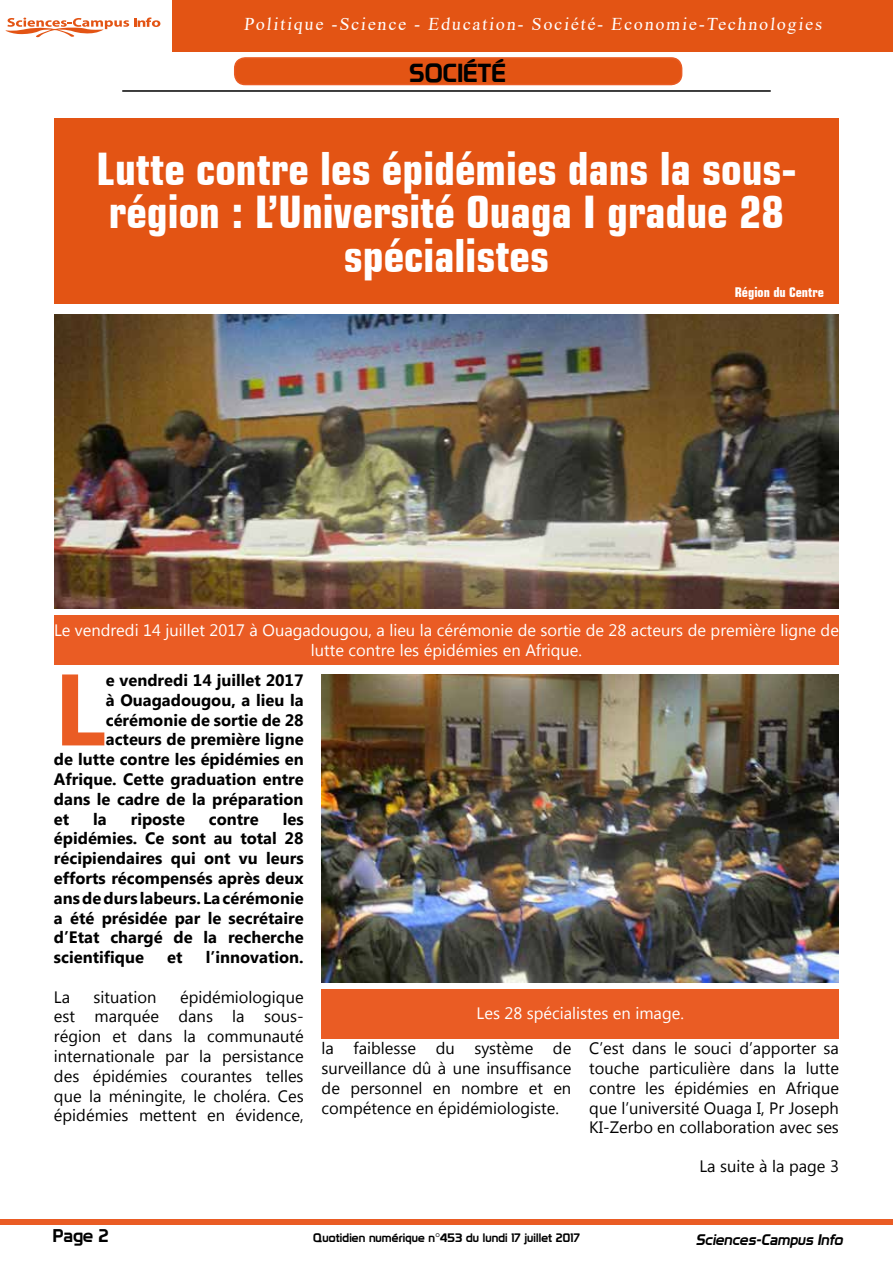
<style>
.page{position:relative;width:893px;height:1263px;background:#fff}
.page>*{position:absolute;margin:0;border:0;box-sizing:border-box;transform-origin:0 0}
.t1{font:700 101.4px "Myanmar Text";color:#ea5c24}
.t2{font:700 condensed 45px/43.5px "Square 721 BT";color:#fff;text-align:center}
.t3{font:25.5px "Prototype";color:#000}
.t4{font:18px "Times New Roman";color:#fff}
.t5{font:18px "Prototype";color:#000}
.t6{font:16.5px/19.8px "Myanmar Text";color:#000;text-align:justify}
.t7{font:700 16.5px/19.8px "Myanmar Text";color:#000;text-align:justify}
.t8{font:16.5px/19.8px "Myanmar Text";color:#fff;text-align:center}
.t9{font:italic 15px "Prototype";color:#000}
.t10{font:700 condensed 13.5px "Square 721 BT";color:#fff}
.t11{font:12px "Prototype";letter-spacing:.01em;color:#000}
</style>
<div class="page">
<div style="left:1px;top:1219px;width:892px;height:6px;background:#ea5c24"></div>
<hr style="left:122px;top:90px;width:649px;height:2px;background:#000">
<div style="left:235px;top:58px;width:447px;height:27px;background:#e35414;border-radius:10px"></div>
<div style="left:234px;top:57px;width:448px;height:28px;border:2px solid #ea5c24;border-radius:10px"></div>
<svg style="left:5px;top:18px;width:155px;height:19px"></svg>
<div style="left:172px;top:0;width:721px;height:52px;background:#e35414"></div>
<div style="left:54px;top:118px;width:785px;height:186px;background:#e35414"></div>
<img style="left:54px;top:314px;width:785px;height:294px">
<div style="left:54px;top:615px;width:785px;height:50px;background:#ea5c24"></div>
<img style="left:322px;top:674px;width:517px;height:308px">
<div style="left:322px;top:989px;width:517px;height:50px;background:#ea5c24"></div>
<p class="t4" style="left:244px;top:11px;width:582px">Politique -Science - Education- Société- Economie-Technologies</p>
<h3 class="t3" style="left:409px;top:57px;width:98px">SOCIÉTÉ</h3>
<h2 class="t2" style="left:96px;top:146px;width:702px">Lutte contre les épidémies dans la sous&shy;région : L’Université Ouaga I gradue 28 spécialistes</h2>
<p class="t10" style="left:735px;top:284px;width:91px">Région du Centre</p>
<p class="t8" style="left:54px;top:620px;width:786px">Le vendredi 14 juillet 2017 à Ouagadougou, a lieu la cérémonie de sortie de 28 acteurs de première ligne de lutte contre les épidémies en Afrique.</p>
<h1 class="t1" style="left:54px;top:651px;width:53px">L</h1>
<p class="t7" style="left:106px;top:670px;width:199px">e vendredi 14 juillet 2017</p>
<p class="t7" style="left:106px;top:690px;width:199px">à Ouagadougou, a lieu la</p>
<p class="t7" style="left:106px;top:710px;width:199px">cérémonie de sortie de 28</p>
<p class="t7" style="left:106px;top:730px;width:199px">acteurs de première ligne</p>
<p class="t7" style="left:54px;top:750px;width:251px">de lutte contre les épidémies en</p>
<p class="t7" style="left:54px;top:769px;width:251px">Afrique. Cette graduation entre</p>
<p class="t7" style="left:54px;top:789px;width:251px">dans le cadre de la préparation</p>
<p class="t7" style="left:54px;top:809px;width:17px">et</p>
<p class="t7" style="left:93px;top:809px;width:15px">la</p>
<p class="t7" style="left:131px;top:809px;width:56px">riposte</p>
<p class="t7" style="left:209px;top:809px;width:51px">contre</p>
<p class="t7" style="left:54px;top:809px;width:251px;text-indent:229px">les épidémies. Ce sont au total 28 récipiendaires qui ont vu leurs efforts récompensés après deux ans de durs labeurs. La cérémonie a été présidée par le secrétaire d’Etat chargé de la recherche scientifique</p>
<p class="t7" style="left:167px;top:948px;width:17px">et</p>
<p class="t7" style="left:206px;top:948px;width:99px">l’innovation.</p>
<p class="t6" style="left:54px;top:987px;width:251px;text-indent:126px">épidémiologique est marquée dans la sous&shy;région et dans la communauté internationale par la persistance des épidémies courantes telles que la méningite, le choléra. Ces épidémies mettent en évidence,</p>
<p class="t6" style="left:54px;top:987px;width:18px">La</p>
<p class="t6" style="left:94px;top:987px;width:64px">situation</p>
<p class="t8" style="left:477px;top:1004px;width:209px">Les 28 spécialistes en image.</p>
<p class="t6" style="left:322px;top:1038px;width:251px">la faiblesse du système de surveillance dû à une insuffisance de personnel en nombre et en compétence en épidémiologiste.</p>
<p class="t6" style="left:589px;top:1038px;width:251px">C’est dans le souci d’apporter sa touche particulière dans la lutte contre les épidémies en Afrique que l’université Ouaga I, Pr Joseph KI-Zerbo en collaboration avec ses</p>
<p class="t6" style="left:699px;top:1156px;width:141px">La suite à la page 3</p>
<p class="t5" style="left:53px;top:1225px;width:57px">Page 2</p>
<p class="t11" style="left:313px;top:1230px;width:268px">Quotidien numérique n°453 du lundi 17 juillet 2017</p>
<p class="t9" style="left:696px;top:1231px;width:152px">Sciences-Campus Info</p>
</div>
